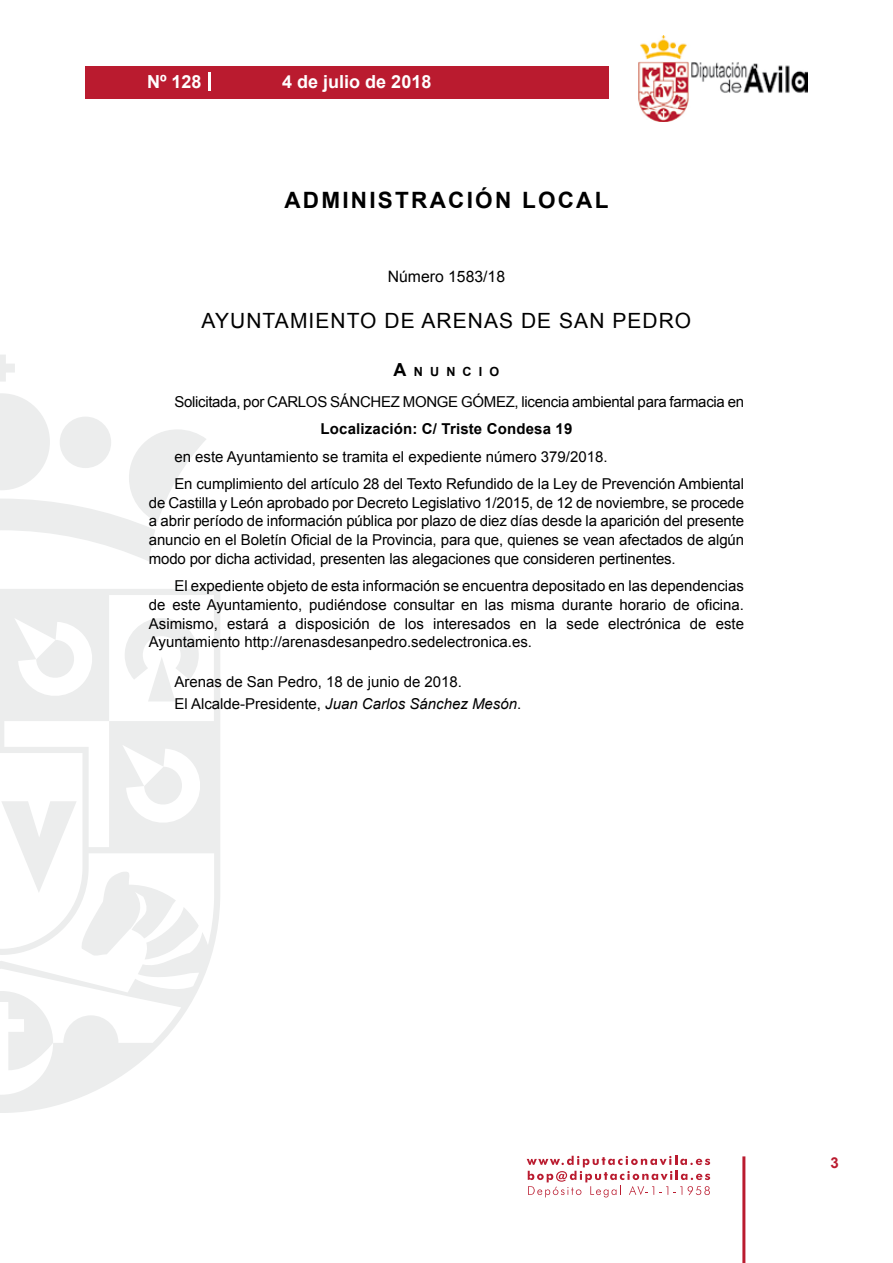
<style>
.page{position:relative;width:893px;height:1263px;background:#fff}
.page>*{position:absolute;margin:0;border:0;box-sizing:border-box;transform-origin:0 0}
.t1{font:700 22.5px "Arial";letter-spacing:.1em;color:#000}
.t2{font:21px "Arial";letter-spacing:.05em;color:#000}
.t3{font:700 18px "Arial";color:#fff}
.t4{font:15.75px "Arial";color:#000}
.t5{font:15px/18.8px "Arial";letter-spacing:-.01em;color:#000}
.t6{font:700 15px "Arial";letter-spacing:.01em;color:#000}
.t7{font:700 15px "Arial";color:#ba1b2f}
.t8{font:700 12.6px "Arial";letter-spacing:.57em;color:#000}
.s1{font-size:18px}
.s2{font-style:italic}
</style>
<div class="page">
<svg style="left:527px;top:1156px;width:183px;height:41px"></svg>
<div style="left:85px;top:66px;width:523px;height:33px;background:#ba1b2f"></div>
<img style="left:638px;top:36px;width:170px;height:86px">
<hr style="left:742px;top:1156px;width:3px;height:107px;background:#ba1b2f">
<svg style="left:208px;top:72px;width:2px;height:18px"></svg>
<svg style="left:0;top:355px;width:15px;height:27px"></svg>
<svg style="left:0;top:393px;width:206px;height:168px"></svg>
<svg style="left:0;top:589px;width:220px;height:524px"></svg>
<svg style="left:36px;top:640px;width:40px;height:40px"></svg>
<svg style="left:125px;top:618px;width:74px;height:83px"></svg>
<svg style="left:0;top:991px;width:53px;height:79px"></svg>
<svg style="left:1px;top:767px;width:198px;height:192px"></svg>
<p class="t3" style="left:147px;top:69px;width:56px">Nº 128</p>
<p class="t3" style="left:282px;top:69px;width:151px">4 de julio de 2018</p>
<h1 class="t1" style="left:284px;top:185px;width:325px">ADMINISTRACIÓN LOCAL</h1>
<p class="t4" style="left:388px;top:266px;width:119px">Número 1583/18</p>
<h2 class="t2" style="left:202px;top:307px;width:491px">AYUNTAMIENTO DE ARENAS DE SAN PEDRO</h2>
<p class="t8" style="left:394px;top:363px;width:107px"><span class="s1">A</span>NUNCIO</p>
<p class="t5" style="left:174px;top:392px;width:571px">Solicitada, por CARLOS SÁNCHEZ MONGE GÓMEZ, licencia ambiental para farmacia en</p>
<p class="t6" style="left:321px;top:419px;width:253px">Localización: C/ Triste Condesa 19</p>
<p class="t5" style="left:174px;top:443px;width:571px;line-height:27.3px">en este Ayuntamiento se tramita el expediente número 379/2018.<br>En cumplimiento del artículo 28 del Texto Refundido de la Ley de Prevención Ambiental</p>
<p class="t5" style="left:149px;top:493px;width:597px;text-align:justify">de Castilla y León aprobado por Decreto Legislativo 1/2015, de 12 de noviembre, se procede a abrir período de información pública por plazo de diez días desde la aparición del presente anuncio en el Boletín Oficial de la Provincia, para que, quienes se vean afectados de algún modo por dicha actividad, presenten las alegaciones que consideren pertinentes.</p>
<p class="t5" style="left:149px;top:577px;width:597px;text-align:justify;text-indent:26px">El expediente objeto de esta información se encuentra depositado en las dependencias de este Ayuntamiento, pudiéndose consultar en las misma durante horario de oficina.<br>Asimismo, estará a disposición de los interesados en la sede electrónica de este Ayuntamiento http://arenasdesanpedro.sedelectronica.es.</p>
<p class="t5" style="left:174px;top:670px;width:348px;line-height:22.2px">Arenas de San Pedro, 18 de junio de 2018.<br>El Alcalde-Presidente, <span class="s2">Juan Carlos Sánchez Mesón</span>.</p>
<p class="t7" style="left:831px;top:1153px;width:10px">3</p>
</div>
